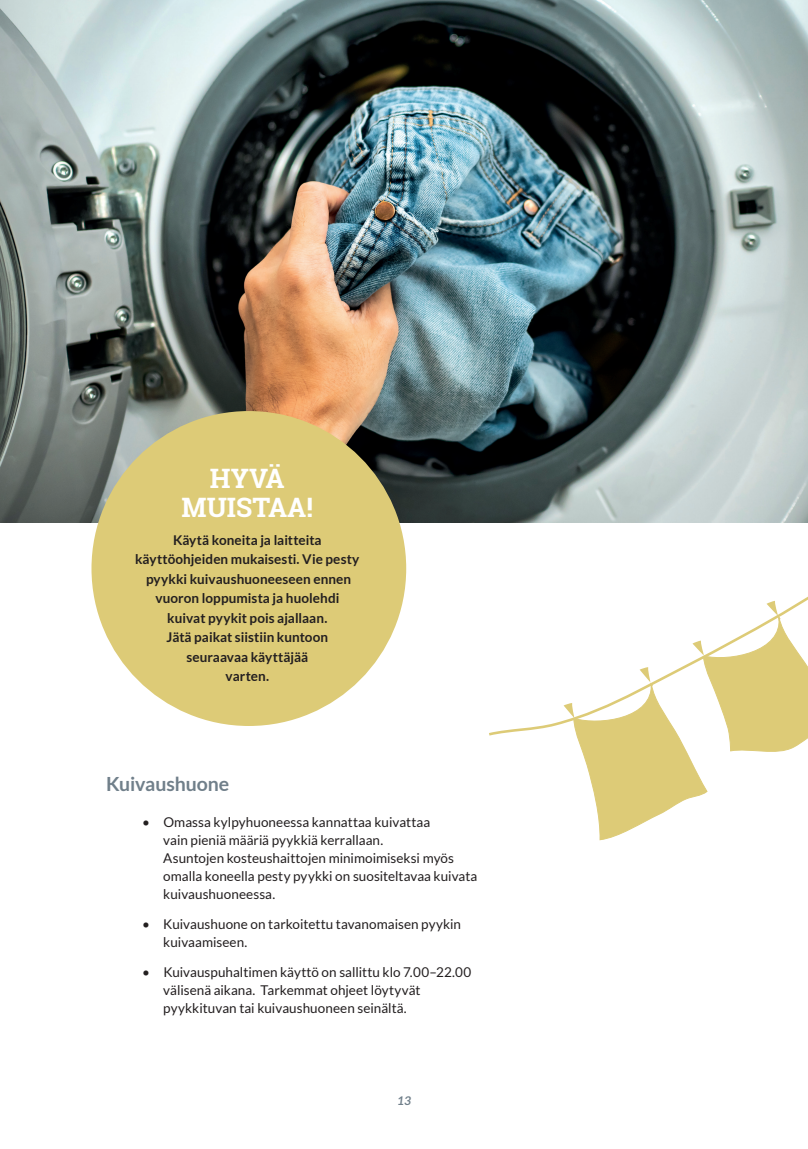
<style>
.page{position:relative;width:808px;height:1149px;background:#fff}
.page>*{position:absolute;margin:0;border:0;box-sizing:border-box;transform-origin:0 0}
.Iskuteksti{font:700 26.7px "Roboto Slab";color:#fff}
.ESITETEKSTI{font:700 19.5px "Lato";letter-spacing:-.005em;color:#707f8a}
.ESITETEKSTI-2{font:13.5px/18px "Lato";color:#231f20}
.Leipäteksti{font:700 13.5px "Lato";letter-spacing:.005em;color:#231f20}
.t1{font:italic 700 12px "Lato";color:#707f8a}
</style>
<div class="page">
<img style="left:0;top:0;width:808px;height:522px">
<svg style="left:489px;top:596px;width:319px;height:140px"></svg>
<svg style="left:564px;top:600px;width:244px;height:240px"></svg>
<div style="left:91px;top:411px;width:315px;height:314px;background:#ddcb77;border-radius:50%"></div>
<p class="Iskuteksti" style="left:210px;top:459px;width:76px">HYVÄ</p>
<p class="Iskuteksti" style="left:182px;top:489px;width:133px">MUISTAA!</p>
<p class="Leipäteksti" style="left:173px;top:532px;width:150px">Käytä koneita ja laitteita</p>
<p class="Leipäteksti" style="left:135px;top:551px;width:226px">käyttöohjeiden mukaisesti. Vie pesty</p>
<p class="Leipäteksti" style="left:146px;top:571px;width:207px">pyykki kuivaushuoneeseen ennen</p>
<p class="Leipäteksti" style="left:155px;top:590px;width:185px">vuoron loppumista ja huolehdi</p>
<p class="Leipäteksti" style="left:167px;top:610px;width:162px">kuivat pyykit pois ajallaan.</p>
<p class="Leipäteksti" style="left:166px;top:629px;width:163px">Jätä paikat siistiin kuntoon</p>
<p class="Leipäteksti" style="left:186px;top:649px;width:123px">seuraavaa käyttäjää</p>
<p class="Leipäteksti" style="left:226px;top:668px;width:45px">varten.</p>
<p class="ESITETEKSTI" style="left:106px;top:772px;width:124px">Kuivaushuone</p>
<p class="ESITETEKSTI-2" style="left:163px;top:812px;width:268px;text-indent:-21px">• Omassa kylpyhuoneessa kannattaa kuivattaa vain pieniä määriä pyykkiä kerrallaan.</p>
<p class="ESITETEKSTI-2" style="left:163px;top:848px;width:315px">Asuntojen kosteushaittojen minimoimiseksi myös omalla koneella pesty pyykki on suositeltavaa kuivata kuivaushuoneessa.</p>
<p class="ESITETEKSTI-2" style="left:142px;top:914px;width:320px">• Kuivaushuone on tarkoitettu tavanomaisen pyykin</p>
<p class="ESITETEKSTI-2" style="left:163px;top:932px;width:86px">kuivaamiseen.</p>
<p class="ESITETEKSTI-2" style="left:163px;top:962px;width:310px;text-indent:-21px">• Kuivauspuhaltimen käyttö on sallittu klo 7.00–22.00 välisenä aikana. Tarkemmat ohjeet löytyvät</p>
<p class="ESITETEKSTI-2" style="left:163px;top:998px;width:245px">pyykkituvan tai kuivaushuoneen seinältä.</p>
<p class="t1" style="left:397px;top:1093px;width:15px">13</p>
</div>
